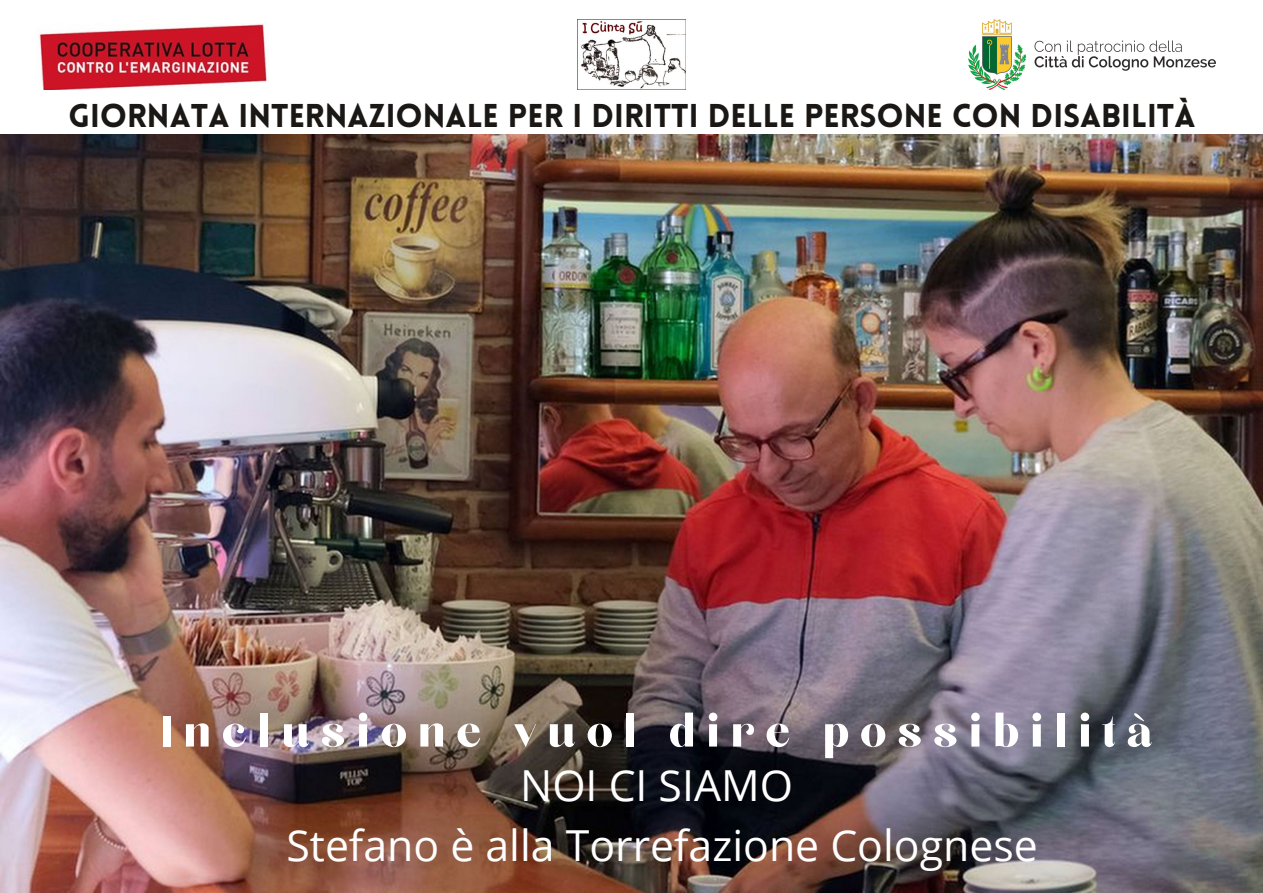
<style>
.page{position:relative;width:1263px;height:893px;background:#fff}
.page>*{position:absolute;margin:0;border:0;box-sizing:border-box;transform-origin:0 0}
.t1{font:54.75px "Chloe";letter-spacing:.19em;color:#fff}
.t2{font:42.75px "Open Sans";color:#fff}
.t3{font:900 32.25px "Lovelo";color:#1a1715}
</style>
<div class="page">
<img style="left:968px;top:20px;width:247px;height:69px">
<img style="left:577px;top:19px;width:108px;height:70px">
<img style="left:39px;top:23px;width:229px;height:66px">
<img style="left:0;top:135px;width:1263px;height:758px">
<p class="t3" style="left:68px;top:103px;width:1128px">GIORNATA INTERNAZIONALE PER I DIRITTI DELLE PERSONE CON DISABILITÀ</p>
<p class="t1" style="left:160px;top:706px;width:994px">Inclusione vuol dire possibilità</p>
<p class="t2" style="left:520px;top:755px;width:274px">NOI CI SIAMO</p>
<p class="t2" style="left:286px;top:815px;width:753px">Stefano è alla Torrefazione Colognese</p>
</div>
